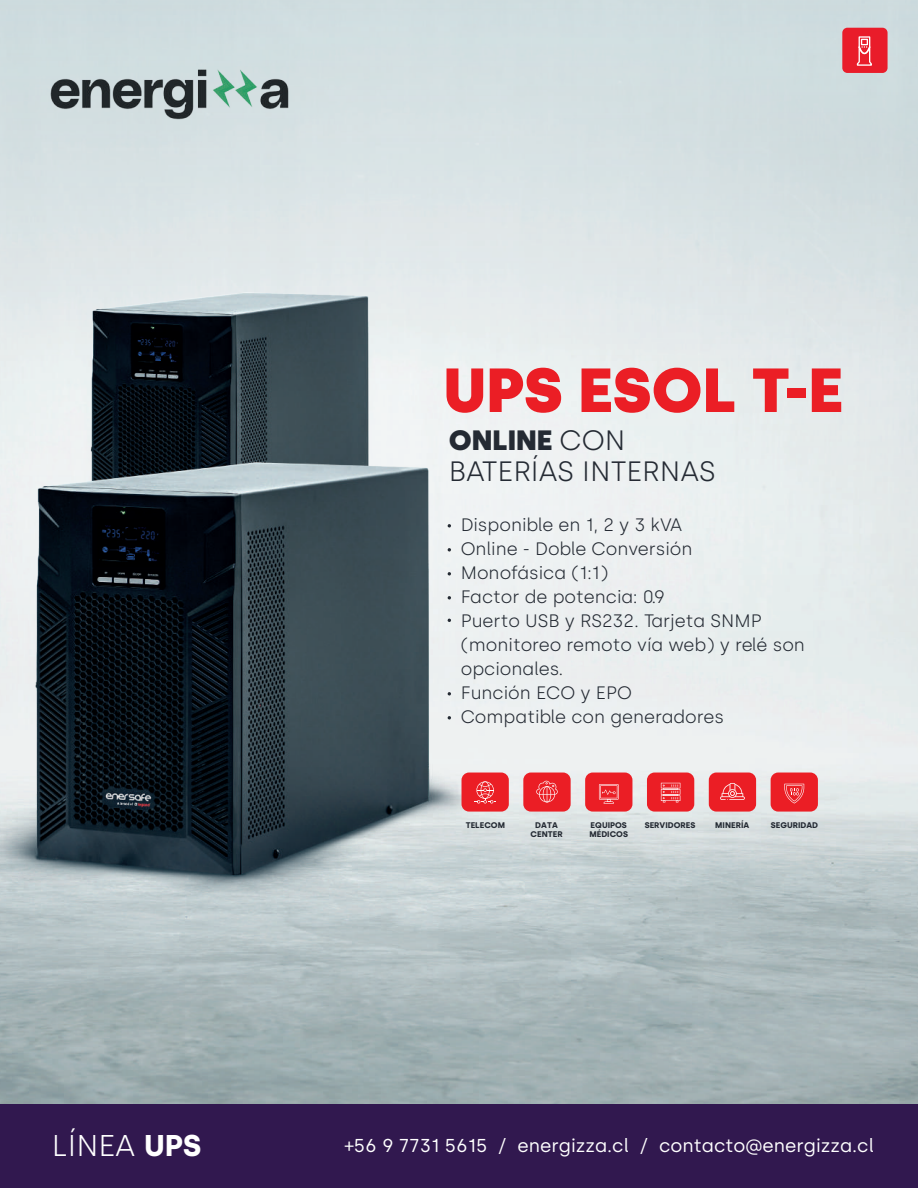
<style>
.page{position:relative;width:918px;height:1188px;background:#fff}
.page>*{position:absolute;margin:0;border:0;box-sizing:border-box;transform-origin:0 0}
.t1{font:900 62.1px "Silka";color:#eb1e25}
.t2{font:300 30px "Silka";color:#fff}
.t3{font:300 28.05px/30.6px "Silka";color:#242a33}
.t4{font:18.6px "Silka";color:#fff}
.t5{font:300 18px/24px "Silka";color:#242a33}
.t6{font:700 8.25px/8.9px "Silka";color:#242a33;text-align:center}
.s1{font-weight:900}
.s2{font-weight:700}
</style>
<div class="page">
<div style="left:0;top:0;width:918px;height:795px;background:linear-gradient(to bottom,#d2dfe1,#f1f2f2)"></div>
<div style="left:0;top:1104px;width:918px;height:84px;background:#31184f"></div>
<div style="left:842px;top:28px;width:46px;height:45px;background:#e91c2a;border-radius:5px"></div>
<svg style="left:856px;top:36px;width:16px;height:30px"></svg>
<img style="left:47px;top:195px;width:363px;height:129px">
<img style="left:0;top:324px;width:488px;height:638px">
<img style="left:41px;top:54px;width:258px;height:90px">
<svg style="left:447px;top:524px;width:4px;height:4px"></svg>
<svg style="left:447px;top:548px;width:4px;height:4px"></svg>
<svg style="left:447px;top:572px;width:4px;height:4px"></svg>
<svg style="left:447px;top:596px;width:4px;height:4px"></svg>
<svg style="left:447px;top:618px;width:4px;height:4px"></svg>
<svg style="left:447px;top:692px;width:4px;height:4px"></svg>
<svg style="left:447px;top:716px;width:4px;height:4px"></svg>
<div style="left:647px;top:773px;width:47px;height:39px;background:#eb1e25;border-radius:8px"></div>
<svg style="left:661px;top:783px;width:19px;height:19px"></svg>
<div style="left:585px;top:773px;width:47px;height:39px;background:#eb1e25;border-radius:8px"></div>
<svg style="left:599px;top:784px;width:20px;height:20px"></svg>
<div style="left:523px;top:773px;width:48px;height:39px;background:#eb1e25;border-radius:8px"></div>
<svg style="left:536px;top:781px;width:22px;height:21px"></svg>
<div style="left:771px;top:773px;width:47px;height:39px;background:#eb1e25;border-radius:8px"></div>
<svg style="left:784px;top:784px;width:20px;height:19px"></svg>
<div style="left:462px;top:773px;width:47px;height:39px;background:#eb1e25;border-radius:8px"></div>
<svg style="left:474px;top:781px;width:22px;height:23px"></svg>
<div style="left:709px;top:773px;width:47px;height:39px;background:#eb1e25;border-radius:8px"></div>
<svg style="left:720px;top:783px;width:25px;height:17px"></svg>
<h1 class="t1" style="left:443px;top:353px;width:401px">UPS ESOL T-E</h1>
<h3 class="t3" style="left:449px;top:425px;width:268px"><span class="s1">ONLINE</span> CON<br>BATERÍAS INTERNAS</h3>
<p class="t5" style="left:461px;top:513px;width:346px">Disponible en 1, 2 y 3 kVA<br>Online - Doble Conversión<br>Monofásica (1:1)<br>Factor de potencia: 0.9<br>Puerto USB y RS232. Tarjeta SNMP (monitoreo remoto vía web) y relé son opcionales.<br>Función ECO y EPO<br>Compatible con generadores</p>
<p class="t6" style="left:466px;top:821px;width:41px">TELECOM</p>
<p class="t6" style="left:530px;top:821px;width:34px">DATA<br>CENTER</p>
<p class="t6" style="left:589px;top:821px;width:40px;text-align:left">EQUIPOS<br>MÉDICOS</p>
<p class="t6" style="left:645px;top:821px;width:52px">SERVIDORES</p>
<p class="t6" style="left:715px;top:821px;width:36px">MINERÍA</p>
<p class="t6" style="left:771px;top:821px;width:49px">SEGURIDAD</p>
<h2 class="t2" style="left:52px;top:1128px;width:151px">LÍNEA <span class="s2">UPS</span></h2>
<p class="t4" style="left:345px;top:1135px;width:531px">+56 9 7731 5615 / energizza.cl / contacto@energizza.cl</p>
</div>
